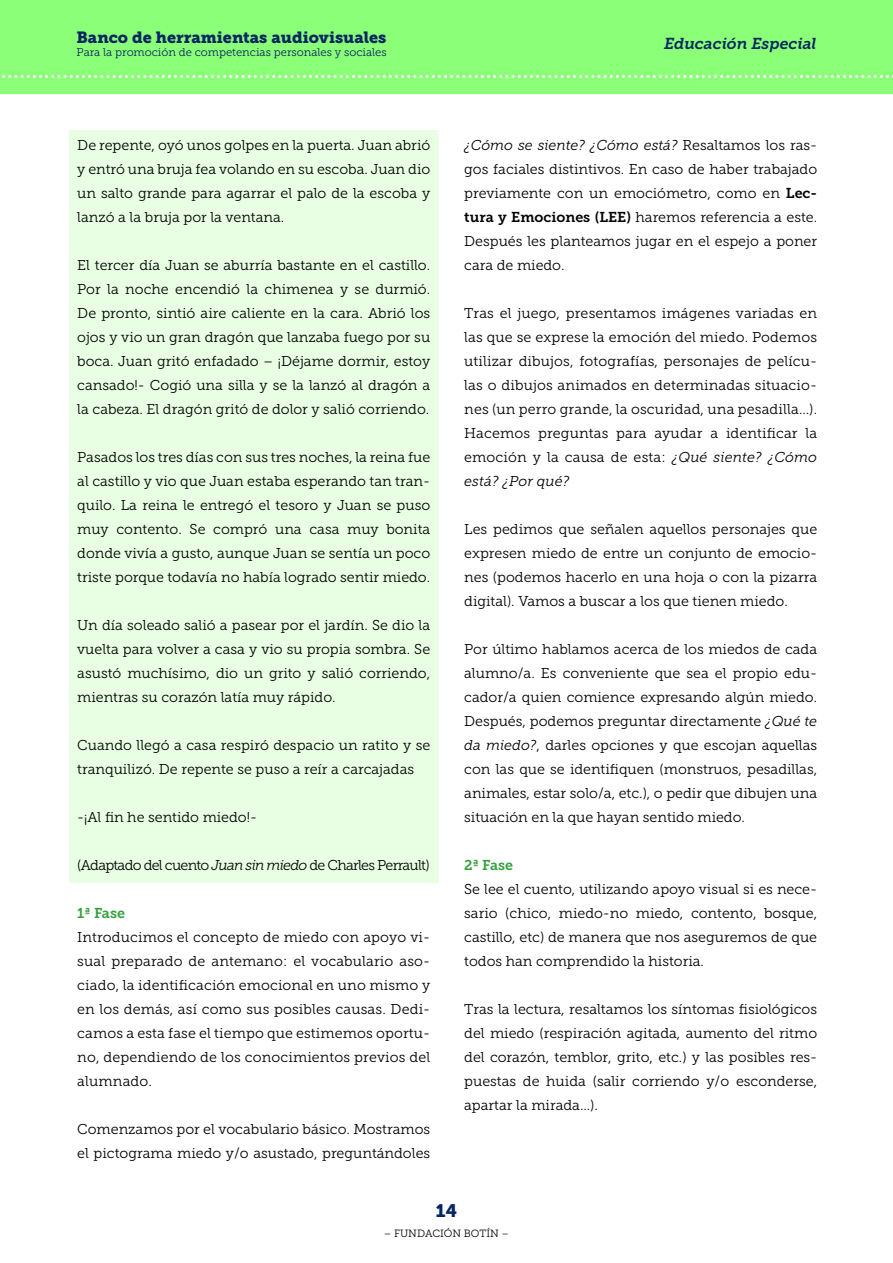
<style>
.page{position:relative;width:893px;height:1263px;background:#fff}
.page>*{position:absolute;margin:0;border:0;box-sizing:border-box;transform-origin:0 0}
.t1{font:18px "Museo Slab 900";color:#052661}
.t2{font:16.2px "Museo Slab 900";color:#052661}
.t3{font:italic 15.75px "Museo Slab 700";color:#052661}
.t4{font:14.25px/24px "Museo Slab 300";color:#000;text-align:justify}
.t5{font:14.25px "Museo Slab 300";letter-spacing:-.05em;color:#000}
.t6{font:14.25px "Museo Slab 700";color:#32a13b}
.t7{font:11.25px "Museo Slab 300";color:#052661}
.t8{font:10.5px "Museo Slab 300";color:#000}
.s1{font-style:italic}
.s2{font-family:"Museo Slab 700"}
</style>
<div class="page">
<div style="left:0;top:0;width:893px;height:94px;background:#8cff78"></div>
<svg style="left:2px;top:75px;width:891px;height:3px"></svg>
<div style="left:69px;top:131px;width:370px;height:103px;background:#e8ffe4"></div>
<div style="left:69px;top:227px;width:370px;height:31px;background:#e8ffe4"></div>
<div style="left:69px;top:251px;width:370px;height:175px;background:#e8ffe4"></div>
<div style="left:69px;top:419px;width:370px;height:31px;background:#e8ffe4"></div>
<div style="left:69px;top:443px;width:370px;height:151px;background:#e8ffe4"></div>
<div style="left:69px;top:587px;width:370px;height:31px;background:#e8ffe4"></div>
<div style="left:69px;top:611px;width:370px;height:103px;background:#e8ffe4"></div>
<div style="left:69px;top:707px;width:370px;height:31px;background:#e8ffe4"></div>
<div style="left:69px;top:731px;width:370px;height:55px;background:#e8ffe4"></div>
<div style="left:69px;top:779px;width:370px;height:31px;background:#e8ffe4"></div>
<div style="left:69px;top:803px;width:370px;height:31px;background:#e8ffe4"></div>
<div style="left:69px;top:827px;width:370px;height:31px;background:#e8ffe4"></div>
<div style="left:69px;top:851px;width:370px;height:31px;background:#e8ffe4"></div>
<p class="t2" style="left:77px;top:28px;width:311px">Banco de herramientas audiovisuales</p>
<p class="t7" style="left:77px;top:46px;width:312px">Para la promoción de competencias personales y sociales</p>
<p class="t4" style="left:77px;top:133px;width:354px">De repente, oyó unos golpes en la puerta. Juan abrió y entró una bruja fea volando en su escoba. Juan dio un salto grande para agarrar el palo de la escoba y lanzó a la bruja por la ventana.</p>
<p class="t4" style="left:77px;top:253px;width:354px">El tercer día Juan se aburría bastante en el castillo.<br>Por la noche encendió la chimenea y se durmió.<br>De pronto, sintió aire caliente en la cara. Abrió los ojos y vio un gran dragón que lanzaba fuego por su boca. Juan gritó enfadado – ¡Déjame dormir, estoy cansado!- Cogió una silla y se la lanzó al dragón a la cabeza. El dragón gritó de dolor y salió corriendo.</p>
<p class="t4" style="left:77px;top:445px;width:354px">Pasados los tres días con sus tres noches, la reina fue al castillo y vio que Juan estaba esperando tan tran&shy;quilo. La reina le entregó el tesoro y Juan se puso muy contento. Se compró una casa muy bonita donde vivía a gusto, aunque Juan se sentía un poco triste porque todavía no había logrado sentir miedo.</p>
<p class="t4" style="left:77px;top:613px;width:354px">Un día soleado salió a pasear por el jardín. Se dio la vuelta para volver a casa y vio su propia sombra. Se asustó muchísimo, dio un grito y salió corriendo, mientras su corazón latía muy rápido.</p>
<p class="t4" style="left:77px;top:733px;width:354px">Cuando llegó a casa respiró despacio un ratito y se tranquilizó. De repente se puso a reír a carcajadas</p>
<p class="t4" style="left:77px;top:805px;width:181px">-¡Al fin he sentido miedo!-</p>
<p class="t5" style="left:77px;top:857px;width:354px">(Adaptado del cuento <span class="s1">Juan sin miedo</span> de Charles Perrault)</p>
<p class="t6" style="left:77px;top:905px;width:49px">1ª Fase</p>
<p class="t4" style="left:77px;top:925px;width:354px">Introducimos el concepto de miedo con apoyo vi&shy;sual preparado de antemano: el vocabulario aso&shy;ciado, la identificación emocional en uno mismo y en los demás, así como sus posibles causas. Dedi&shy;camos a esta fase el tiempo que estimemos oportu&shy;no, dependiendo de los conocimientos previos del alumnado.</p>
<p class="t4" style="left:77px;top:1117px;width:354px">Comenzamos por el vocabulario básico. Mostramos el pictograma miedo y/o asustado, preguntándoles</p>
<p class="t3" style="left:664px;top:34px;width:154px">Educación Especial</p>
<p class="t4" style="left:464px;top:133px;width:354px"><span class="s1">¿Cómo se siente? ¿Cómo está?</span> Resaltamos los ras&shy;gos faciales distintivos. En caso de haber trabajado previamente con un emociómetro, como en <span class="s2">Lec&shy;tura y Emociones (LEE)</span> haremos referencia a este.<br>Después les planteamos jugar en el espejo a poner cara de miedo.</p>
<p class="t4" style="left:464px;top:301px;width:354px">Tras el juego, presentamos imágenes variadas en las que se exprese la emoción del miedo. Podemos utilizar dibujos, fotografías, personajes de pelícu&shy;las o dibujos animados en determinadas situacio&shy;nes (un perro grande, la oscuridad, una pesadilla…).<br>Hacemos preguntas para ayudar a identificar la emoción y la causa de esta: <span class="s1">¿Qué siente? ¿Cómo está? ¿Por qué?</span></p>
<p class="t4" style="left:464px;top:517px;width:354px">Les pedimos que señalen aquellos personajes que expresen miedo de entre un conjunto de emocio&shy;nes (podemos hacerlo en una hoja o con la pizarra digital). Vamos a buscar a los que tienen miedo.</p>
<p class="t4" style="left:464px;top:637px;width:354px">Por último hablamos acerca de los miedos de cada alumno/a. Es conveniente que sea el propio edu&shy;cador/a quien comience expresando algún miedo.<br>Después, podemos preguntar directamente <span class="s1">¿Qué te da miedo?</span>, darles opciones y que escojan aquellas con las que se identifiquen (monstruos, pesadillas, animales, estar solo/a, etc.), o pedir que dibujen una situación en la que hayan sentido miedo.</p>
<p class="t6" style="left:464px;top:857px;width:50px">2ª Fase</p>
<p class="t4" style="left:464px;top:877px;width:354px">Se lee el cuento, utilizando apoyo visual si es nece&shy;sario (chico, miedo-no miedo, contento, bosque, castillo, etc) de manera que nos aseguremos de que todos han comprendido la historia.</p>
<p class="t4" style="left:464px;top:997px;width:354px">Tras la lectura, resaltamos los síntomas fisiológicos del miedo (respiración agitada, aumento del ritmo del corazón, temblor, grito, etc.) y las posibles res&shy;puestas de huida (salir corriendo y/o esconderse, apartar la mirada…).</p>
<p class="t1" style="left:436px;top:1201px;width:23px">14</p>
<p class="t8" style="left:384px;top:1227px;width:127px">– FUNDACIÓN BOTÍN –</p>
</div>
